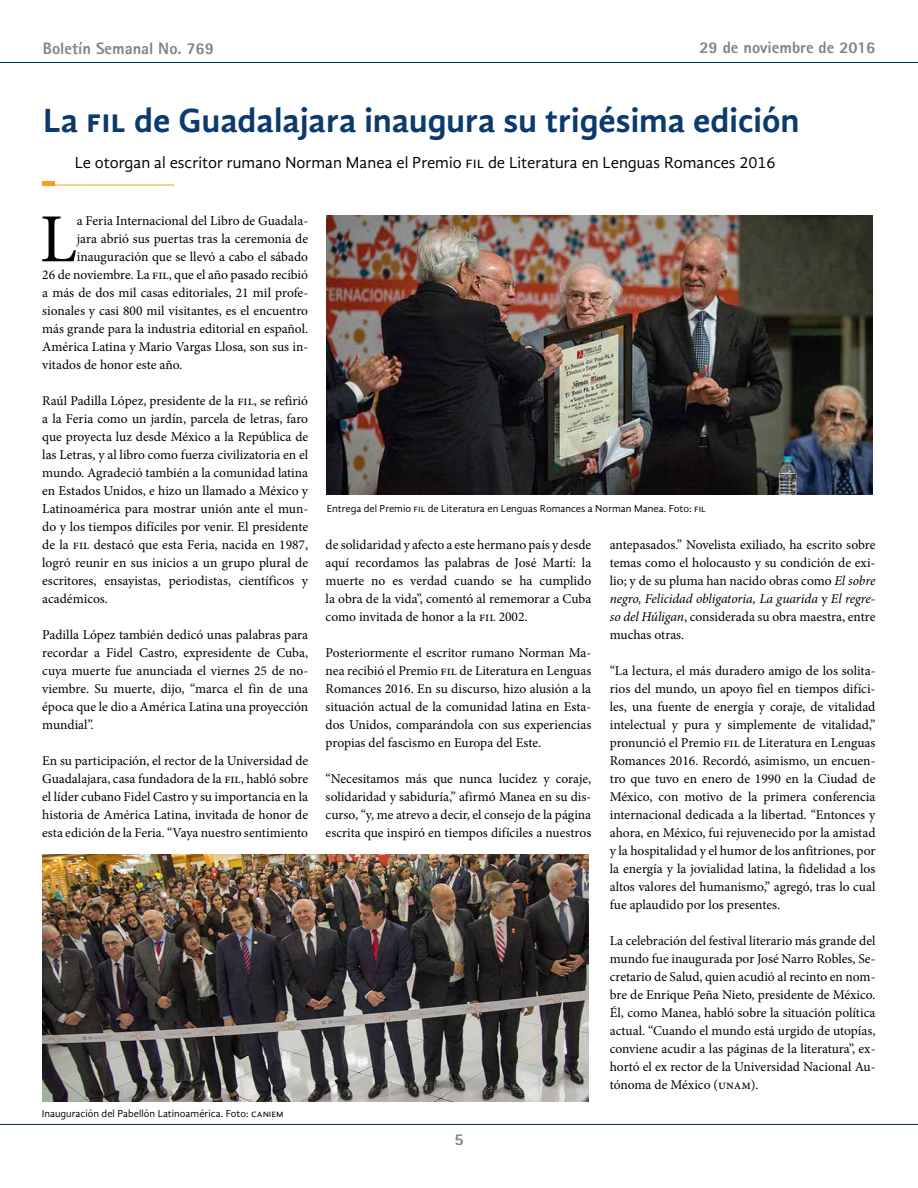
<style>
.page{position:relative;width:918px;height:1188px;background:#fff}
.page>*{position:absolute;margin:0;border:0;box-sizing:border-box;transform-origin:0 0}
.t1{font:68.85px "Minion Pro";color:#000}
.t2{font:700 34.5px "Gandhi Sans";color:#0a3a6e}
.t3{font:16.5px "Gandhi Sans";color:#000}
.t4{font:800 16.5px "Rotis Sans Serif";color:#808285}
.t5{font:13.5px/18px "Minion Pro";color:#000;text-align:justify}
.t6{font:10.5px "Gandhi Sans";color:#000}
.s1{font-style:italic}
</style>
<div class="page">
<hr style="left:0;top:62px;width:918px;height:1px;background:#00295c">
<hr style="left:0;top:1124px;width:918px;height:1px;background:#00295c">
<hr style="left:42px;top:185px;width:132px;height:1px;background:#f99d1c">
<div style="left:42px;top:181px;width:12px;height:5px;background:#f99d1c"></div>
<img style="left:43px;top:855px;width:545px;height:247px">
<img style="left:327px;top:215px;width:546px;height:280px">
<p class="t4" style="left:43px;top:38px;width:173px">Boletín Semanal No. 769</p>
<p class="t4" style="left:699px;top:37px;width:178px">29 de noviembre de 2016</p>
<h2 class="t2" style="left:43px;top:100px;width:758px">La fil de Guadalajara inaugura su trigésima edición</h2>
<p class="t3" style="left:75px;top:153px;width:702px">Le otorgan al escritor rumano Norman Manea el Premio fil de Literatura en Lenguas Romances 2016</p>
<h1 class="t1" style="left:40px;top:193px;width:39px">L</h1>
<p class="t5" style="left:77px;top:212px;width:233px">a Feria Internacional del Libro de Guadala-</p>
<p class="t5" style="left:77px;top:230px;width:233px">jara abrió sus puertas tras la ceremonia de</p>
<p class="t5" style="left:77px;top:248px;width:233px">inauguración que se llevó a cabo el sábado</p>
<p class="t5" style="left:42px;top:266px;width:267px">26 de noviembre. La fil, que el año pasado recibió</p>
<p class="t5" style="left:42px;top:284px;width:267px">a más de dos mil casas editoriales, 21 mil profe-</p>
<p class="t5" style="left:42px;top:302px;width:267px">sionales y casi 800 mil visitantes, es el encuentro</p>
<p class="t5" style="left:42px;top:320px;width:267px">más grande para la industria editorial en español.</p>
<p class="t5" style="left:42px;top:338px;width:267px">América Latina y Mario Vargas Llosa, son sus in-</p>
<p class="t5" style="left:42px;top:356px;width:142px">vitados de honor este año.</p>
<p class="t5" style="left:42px;top:392px;width:267px">Raúl Padilla López, presidente de la fil, se refirió a la Feria como un jardín, parcela de letras, faro que proyecta luz desde México a la República de las Letras, y al libro como fuerza civilizatoria en el mundo. Agradeció también a la comunidad latina en Estados Unidos, e hizo un llamado a México y Latinoamérica para mostrar unión ante el mun&shy;do y los tiempos difíciles por venir. El presidente de la fil destacó que esta Feria, nacida en 1987, logró reunir en sus inicios a un grupo plural de escritores, ensayistas, periodistas, científicos y académicos.</p>
<p class="t5" style="left:42px;top:626px;width:267px">Padilla López también dedicó unas palabras para recordar a Fidel Castro, expresidente de Cuba, cuya muerte fue anunciada el viernes 25 de no&shy;viembre. Su muerte, dijo, “marca el fin de una época que le dio a América Latina una proyección mundial”.</p>
<p class="t5" style="left:42px;top:752px;width:267px">En su participación, el rector de la Universidad de Guadalajara, casa fundadora de la fil, habló sobre el líder cubano Fidel Castro y su importancia en la historia de América Latina, invitada de honor de esta edición de la Feria. “Vaya nuestro sentimiento</p>
<p class="t6" style="left:42px;top:1107px;width:243px">Inauguración del Pabellón Latinoamérica. Foto: caniem</p>
<p class="t6" style="left:327px;top:502px;width:381px">Entrega del Premio fil de Literatura en Lenguas Romances a Norman Manea. Foto: fil</p>
<p class="t5" style="left:326px;top:536px;width:267px">de solidaridad y afecto a este hermano país y desde aquí recordamos las palabras de José Martí: la muerte no es verdad cuando se ha cumplido la obra de la vida”, comentó al rememorar a Cuba como invitada de honor a la fil 2002.</p>
<p class="t5" style="left:326px;top:643px;width:267px">Posteriormente el escritor rumano Norman Ma&shy;nea recibió el Premio fil de Literatura en Lenguas Romances 2016. En su discurso, hizo alusión a la situación actual de la comunidad latina en Esta&shy;dos Unidos, comparándola con sus experiencias propias del fascismo en Europa del Este.</p>
<p class="t5" style="left:326px;top:769px;width:267px">“Necesitamos más que nunca lucidez y coraje, solidaridad y sabiduría,” afirmó Manea en su dis&shy;curso, “y, me atrevo a decir, el consejo de la página escrita que inspiró en tiempos difíciles a nuestros</p>
<p class="t4" style="left:455px;top:1129px;width:11px">5</p>
<p class="t5" style="left:610px;top:535px;width:267px">antepasados.” Novelista exiliado, ha escrito sobre temas como el holocausto y su condición de exi&shy;lio; y de su pluma han nacido obras como <span class="s1">El sobre negro, Felicidad obligatoria, La guarida</span> y <span class="s1">El regre&shy;so del Húligan</span>, considerada su obra maestra, entre muchas otras.</p>
<p class="t5" style="left:610px;top:661px;width:267px">“La lectura, el más duradero amigo de los solita&shy;rios del mundo, un apoyo fiel en tiempos difíci&shy;les, una fuente de energía y coraje, de vitalidad intelectual y pura y simplemente de vitalidad,” pronunció el Premio fil de Literatura en Lenguas Romances 2016. Recordó, asimismo, un encuen&shy;tro que tuvo en enero de 1990 en la Ciudad de México, con motivo de la primera conferencia internacional dedicada a la libertad. “Entonces y ahora, en México, fui rejuvenecido por la amistad y la hospitalidad y el humor de los anfitriones, por la energía y la jovialidad latina, la fidelidad a los altos valores del humanismo,” agregó, tras lo cual fue aplaudido por los presentes.</p>
<p class="t5" style="left:610px;top:931px;width:267px">La celebración del festival literario más grande del mundo fue inaugurada por José Narro Robles, Se&shy;cretario de Salud, quien acudió al recinto en nom&shy;bre de Enrique Peña Nieto, presidente de México.<br>Él, como Manea, habló sobre la situación política actual. “Cuando el mundo está urgido de utopías, conviene acudir a las páginas de la literatura”, ex&shy;hortó el ex rector de la Universidad Nacional Au&shy;tónoma de México (unam).</p>
</div>
